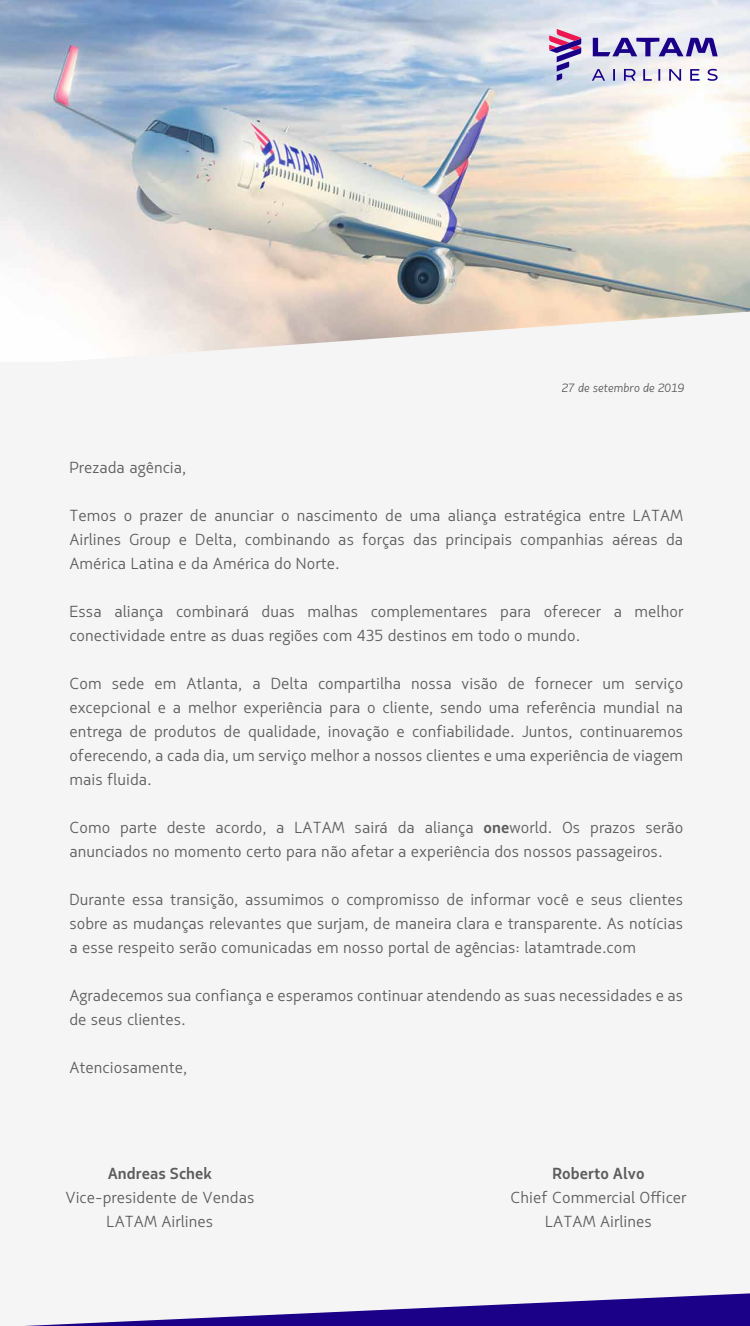
<style>
.page{position:relative;width:750px;height:1326px;background:#fff}
.page>*{position:absolute;margin:0;border:0;box-sizing:border-box;transform-origin:0 0}
.t1{font:16px/24px "Latam Sans";letter-spacing:.005em;color:#5c5c5c;text-align:justify}
.t2{font:700 16px "Latam Sans";letter-spacing:.005em;color:#5c5c5c}
.t3{font:italic 12px "Latam Sans";letter-spacing:.005em;color:#5c5c5c}
.s1{font-weight:700}
</style>
<div class="page">
<div style="left:0;top:0;width:750px;height:1325px;background:#f5f5f5"></div>
<svg style="left:47px;top:1293px;width:703px;height:32px"></svg>
<img style="left:0;top:0;width:750px;height:352px">
<svg style="left:592px;top:69px;width:126px;height:12px"></svg>
<svg style="left:593px;top:38px;width:125px;height:18px"></svg>
<svg style="left:549px;top:29px;width:32px;height:52px"></svg>
<p class="t3" style="left:562px;top:380px;width:124px">27 de setembro de 2019</p>
<p class="t1" style="left:69px;top:455px;width:118px">Prezada agência,</p>
<p class="t1" style="left:69px;top:503px;width:615px">Temos o prazer de anunciar o nascimento de uma aliança estratégica entre LATAM Airlines Group e Delta, combinando as forças das principais companhias aéreas da América Latina e da América do Norte.</p>
<p class="t1" style="left:69px;top:599px;width:615px">Essa aliança combinará duas malhas complementares para oferecer a melhor conectividade entre as duas regiões com 435 destinos em todo o mundo.</p>
<p class="t1" style="left:69px;top:671px;width:615px">Com sede em Atlanta, a Delta compartilha nossa visão de fornecer um serviço excepcional e a melhor experiência para o cliente, sendo uma referência mundial na entrega de produtos de qualidade, inovação e confiabilidade. Juntos, continuaremos oferecendo, a cada dia, um serviço melhor a nossos clientes e uma experiência de viagem mais fluida.</p>
<p class="t1" style="left:69px;top:815px;width:615px">Como parte deste acordo, a LATAM sairá da aliança <span class="s1">one</span>world. Os prazos serão anunciados no momento certo para não afetar a experiência dos nossos passageiros.</p>
<p class="t1" style="left:69px;top:887px;width:615px">Durante essa transição, assumimos o compromisso de informar você e seus clientes sobre as mudanças relevantes que surjam, de maneira clara e transparente. As notícias a esse respeito serão comunicadas em nosso portal de agências: latamtrade.com</p>
<p class="t1" style="left:69px;top:983px;width:615px">Agradecemos sua confiança e esperamos continuar atendendo as suas necessidades e as de seus clientes.</p>
<p class="t1" style="left:69px;top:1055px;width:119px">Atenciosamente,</p>
<p class="t2" style="left:108px;top:1163px;width:106px">Andreas Schek</p>
<p class="t1" style="left:65px;top:1185px;width:191px;text-align:center">Vice-presidente de Vendas<br>LATAM Airlines</p>
<p class="t2" style="left:552px;top:1163px;width:94px">Roberto Alvo</p>
<p class="t1" style="left:511px;top:1185px;width:177px;text-align:center">Chief Commercial Officer<br>LATAM Airlines</p>
</div>
